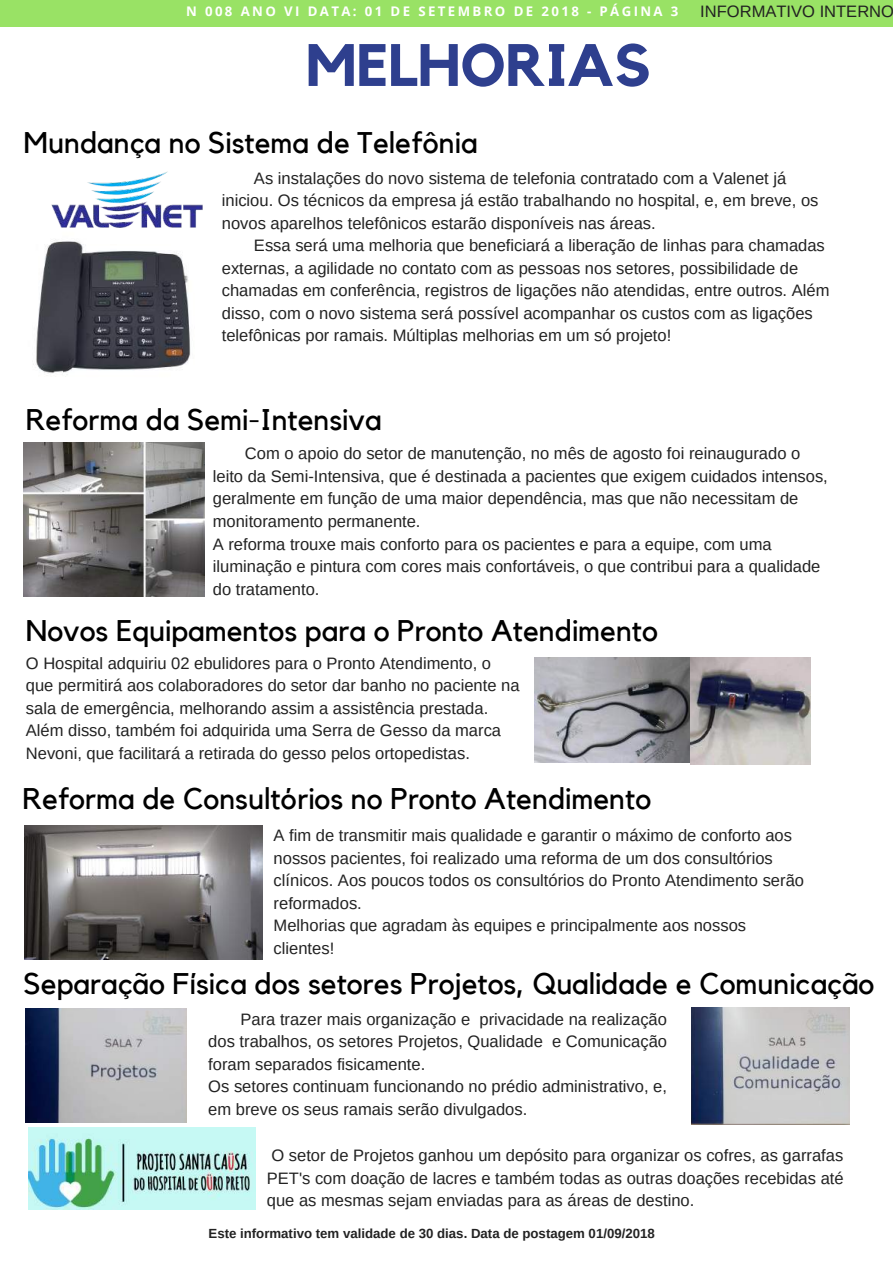
<style>
.page{position:relative;width:893px;height:1263px;background:#fff}
.page>*{position:absolute;margin:0;border:0;box-sizing:border-box;transform-origin:0 0}
.t1{font:700 59.1px "Kollektif";color:#2e3f8e}
.t2{font:29.85px "Kollektif";color:#000}
.t3{font:16.5px/22.5px "Arimo";color:#222}
.t4{font:700 13.2px "Arimo";color:#222}
.t5{font:700 13.2px "Open Sans";letter-spacing:.18em;color:#fff}
</style>
<div class="page">
<div style="left:0;top:0;width:893px;height:27px;background:#99e265"></div>
<img style="left:33px;top:249px;width:158px;height:125px">
<img style="left:47px;top:171px;width:156px;height:78px">
<img style="left:24px;top:442px;width:181px;height:155px">
<img style="left:25px;top:825px;width:237px;height:134px">
<img style="left:535px;top:658px;width:154px;height:104px">
<img style="left:691px;top:657px;width:119px;height:107px">
<img style="left:691px;top:1008px;width:158px;height:117px">
<img style="left:26px;top:1009px;width:161px;height:114px">
<img style="left:28px;top:1127px;width:228px;height:82px">
<p class="t5" style="left:186px;top:2px;width:494px">N 008 ANO VI DATA: 01 DE SETEMBRO DE 2018 - PÁGINA 3</p>
<h1 class="t1" style="left:306px;top:38px;width:346px">MELHORIAS</h1>
<h2 class="t2" style="left:24px;top:129px;width:455px">Mundança no Sistema de Telefônia</h2>
<p class="t3" style="left:700px;top:0;width:195px">INFORMATIVO INTERNO</p>
<p class="t3" style="left:222px;top:167px;width:598px;text-indent:32px">As instalações do novo sistema de telefonia contratado com a Valenet já iniciou. Os técnicos da empresa já estão trabalhando no hospital, e, em breve, os novos aparelhos telefônicos estarão disponíveis nas áreas.</p>
<p class="t3" style="left:222px;top:234px;width:609px;text-indent:32px">Essa será uma melhoria que beneficiará a liberação de linhas para chamadas externas, a agilidade no contato com as pessoas nos setores, possibilidade de chamadas em conferência, registros de ligações não atendidas, entre outros. Além disso, com o novo sistema será possível acompanhar os custos com as ligações telefônicas por ramais. Múltiplas melhorias em um só projeto!</p>
<h2 class="t2" style="left:26px;top:406px;width:357px">Reforma da Semi-Intensiva</h2>
<p class="t3" style="left:213px;top:442px;width:617px;text-indent:32px">Com o apoio do setor de manutenção, no mês de agosto foi reinaugurado o leito da Semi-Intensiva, que é destinada a pacientes que exigem cuidados intensos, geralmente em função de uma maior dependência, mas que não necessitam de monitoramento permanente.<br>A reforma trouxe mais conforto para os pacientes e para a equipe, com uma iluminação e pintura com cores mais confortáveis, o que contribui para a qualidade do tratamento.</p>
<h2 class="t2" style="left:26px;top:617px;width:633px">Novos Equipamentos para o Pronto Atendimento</h2>
<p class="t3" style="left:26px;top:652px;width:495px">O Hospital adquiriu 02 ebulidores para o Pronto Atendimento, o que permitirá aos colaboradores do setor dar banho no paciente na sala de emergência, melhorando assim a assistência prestada.<br>Além disso, também foi adquirida uma Serra de Gesso da marca Nevoni, que facilitará a retirada do gesso pelos ortopedistas.</p>
<h2 class="t2" style="left:23px;top:784px;width:630px">Reforma de Consultórios no Pronto Atendimento</h2>
<p class="t3" style="left:274px;top:824px;width:532px">A fim de transmitir mais qualidade e garantir o máximo de conforto aos nossos pacientes, foi realizado uma reforma de um dos consultórios clínicos. Aos poucos todos os consultórios do Pronto Atendimento serão reformados.<br>Melhorias que agradam às equipes e principalmente aos nossos clientes!</p>
<h2 class="t2" style="left:24px;top:970px;width:852px">Separação Física dos setores Projetos, Qualidade e Comunicação</h2>
<p class="t3" style="left:208px;top:1008px;width:460px;text-indent:32px">Para trazer mais organização e privacidade na realização dos trabalhos, os setores Projetos, Qualidade e Comunicação foram separados fisicamente.<br>Os setores continuam funcionando no prédio administrativo, e, em breve os seus ramais serão divulgados.</p>
<p class="t3" style="left:267px;top:1144px;width:578px;text-align:justify">O setor de Projetos ganhou um depósito para organizar os cofres, as garrafas PET's com doação de lacres e também todas as outras doações recebidas até que as mesmas sejam enviadas para as áreas de destino.</p>
<p class="t4" style="left:208px;top:1225px;width:448px">Este informativo tem validade de 30 dias. Data de postagem 01/09/2018</p>
</div>
